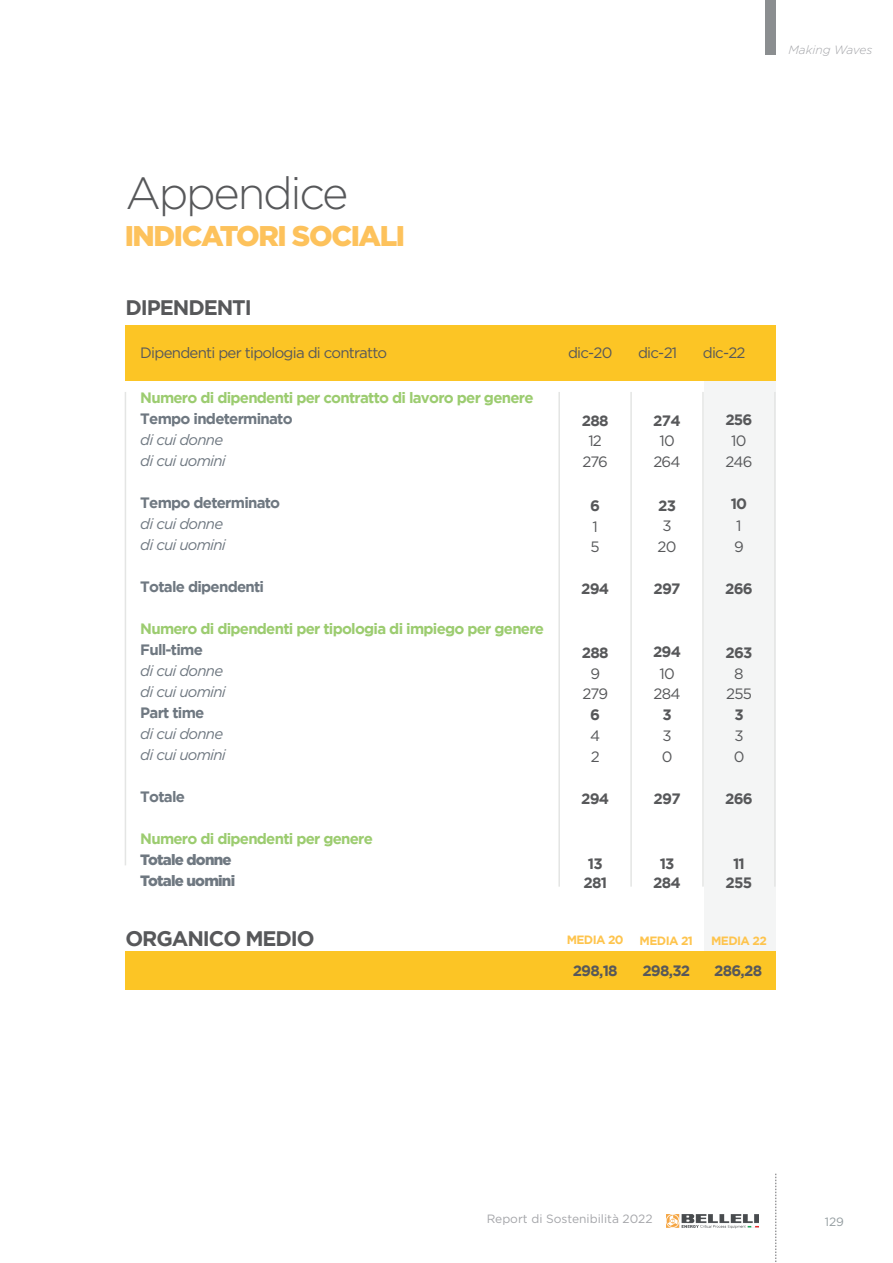
<style>
.page{position:relative;width:893px;height:1263px;background:#fff}
.page>*{position:absolute;margin:0;border:0;box-sizing:border-box;transform-origin:0 0}
.t1{font:300 45px "Gotham";letter-spacing:-.05em;color:#57585a}
.t2{font:900 28.5px "Gotham";letter-spacing:-.05em;color:#fdc25c}
.t3{font:700 21px "Gotham";letter-spacing:-.05em;color:#57585a}
.t4{font:700 15px "Gotham";letter-spacing:-.05em;color:#9ccc70}
.t5{font:15px "Gotham";letter-spacing:-.05em;color:#57585a}
.t6{font:italic 15px/21px "Gotham";letter-spacing:-.05em;color:#6f7881}
.t7{font:700 15px/19.2px "Gotham";letter-spacing:-.05em;color:#57585a;text-align:center}
.t8{font:700 15px "Gotham";letter-spacing:-.05em;color:#6f7881}
.t9{font:900 15px/21px "Gotham";letter-spacing:-.05em;color:#6f7881}
.t10{font:12px "Gotham";color:#a4a5a9}
.t11{font:700 12px "Gotham";letter-spacing:-.05em;color:#fec44d}
.t12{font:italic 300 12px "Gotham";color:#a4a5a9}
.t13{font:12px "Gotham";color:#949da0}
</style>
<div class="page">
<svg style="left:775px;top:1174px;width:1px;height:88px"></svg>
<div style="left:765px;top:0;width:11px;height:54px;background:#8b8e90"></div>
<img style="left:666px;top:1214px;width:93px;height:15px">
<div style="left:704px;top:381px;width:72px;height:581px;background:#f4f5f5"></div>
<div style="left:125px;top:325px;width:651px;height:56px;background:#fcc525"></div>
<div style="left:125px;top:951px;width:651px;height:39px;background:#fcc525"></div>
<hr style="left:125px;top:392px;width:1px;height:473px;background:#e4e5e4">
<hr style="left:558px;top:392px;width:2px;height:495px;background:#e4e5e4">
<hr style="left:630px;top:392px;width:2px;height:495px;background:#e4e5e4">
<hr style="left:774px;top:392px;width:2px;height:495px;background:#e4e5e4">
<hr style="left:702px;top:392px;width:2px;height:495px;background:#e4e5e4">
<p class="t12" style="left:788px;top:42px;width:86px">Making Waves</p>
<h1 class="t1" style="left:125px;top:164px;width:225px">Appendice</h1>
<h2 class="t2" style="left:125px;top:219px;width:282px">INDICATORI SOCIALI</h2>
<h3 class="t3" style="left:125px;top:295px;width:128px">DIPENDENTI</h3>
<p class="t5" style="left:140px;top:343px;width:248px">Dipendenti per tipologia di contratto</p>
<p class="t4" style="left:140px;top:389px;width:395px">Numero di dipendenti per contratto di lavoro per genere</p>
<p class="t8" style="left:140px;top:410px;width:154px">Tempo indeterminato</p>
<p class="t6" style="left:140px;top:429px;width:87px">di cui donne di cui uomini</p>
<p class="t8" style="left:140px;top:494px;width:141px">Tempo determinato</p>
<p class="t6" style="left:140px;top:513px;width:87px">di cui donne di cui uomini</p>
<p class="t8" style="left:140px;top:578px;width:125px">Totale dipendenti</p>
<p class="t4" style="left:140px;top:620px;width:405px">Numero di dipendenti per tipologia di impiego per genere</p>
<p class="t8" style="left:140px;top:641px;width:64px">Full-time</p>
<p class="t6" style="left:140px;top:660px;width:87px">di cui donne di cui uomini</p>
<p class="t8" style="left:140px;top:704px;width:66px">Part time</p>
<p class="t6" style="left:140px;top:723px;width:87px">di cui donne di cui uomini</p>
<p class="t8" style="left:140px;top:788px;width:46px">Totale</p>
<p class="t4" style="left:140px;top:830px;width:234px">Numero di dipendenti per genere</p>
<p class="t9" style="left:140px;top:849px;width:96px">Totale donne<br>Totale uomini</p>
<h3 class="t3" style="left:125px;top:927px;width:191px">ORGANICO MEDIO</h3>
<p class="t5" style="left:568px;top:343px;width:46px">dic-20</p>
<p class="t5" style="left:638px;top:343px;width:41px">dic-21</p>
<p class="t5" style="left:703px;top:343px;width:44px">dic-22</p>
<p class="t7" style="left:582px;top:410px;width:28px">288</p>
<p class="t7" style="left:653px;top:410px;width:29px">274</p>
<p class="t7" style="left:725px;top:410px;width:29px">256</p>
<p class="t5" style="left:588px;top:431px;width:15px">12</p>
<p class="t5" style="left:659px;top:431px;width:17px">10</p>
<p class="t5" style="left:731px;top:431px;width:17px">10</p>
<p class="t5" style="left:582px;top:452px;width:27px">276</p>
<p class="t5" style="left:653px;top:452px;width:29px">264</p>
<p class="t5" style="left:725px;top:452px;width:28px">246</p>
<p class="t7" style="left:590px;top:495px;width:11px">6</p>
<p class="t7" style="left:658px;top:495px;width:19px">23</p>
<p class="t7" style="left:731px;top:494px;width:18px">10</p>
<p class="t5" style="left:592px;top:517px;width:7px">1</p>
<p class="t5" style="left:662px;top:517px;width:11px">3</p>
<p class="t5" style="left:736px;top:516px;width:7px">1</p>
<p class="t5" style="left:591px;top:537px;width:11px">5</p>
<p class="t5" style="left:658px;top:537px;width:20px">20</p>
<p class="t5" style="left:734px;top:537px;width:11px">9</p>
<p class="t7" style="left:581px;top:579px;width:30px">294</p>
<p class="t7" style="left:653px;top:579px;width:29px">297</p>
<p class="t7" style="left:725px;top:579px;width:29px">266</p>
<p class="t7" style="left:582px;top:642px;width:28px">288</p>
<p class="t7" style="left:653px;top:641px;width:30px">294</p>
<p class="t7" style="left:725px;top:642px;width:29px">263</p>
<p class="t5" style="left:590px;top:664px;width:11px">9</p>
<p class="t5" style="left:659px;top:664px;width:17px">10</p>
<p class="t5" style="left:734px;top:664px;width:11px">8</p>
<p class="t5" style="left:582px;top:684px;width:27px">279</p>
<p class="t5" style="left:654px;top:684px;width:29px">284</p>
<p class="t5" style="left:726px;top:684px;width:27px">255</p>
<p class="t7" style="left:590px;top:705px;width:11px">6</p>
<p class="t7" style="left:662px;top:705px;width:11px">3</p>
<p class="t7" style="left:734px;top:705px;width:11px">3</p>
<p class="t5" style="left:590px;top:726px;width:12px">4</p>
<p class="t5" style="left:662px;top:726px;width:11px">3</p>
<p class="t5" style="left:734px;top:726px;width:11px">3</p>
<p class="t5" style="left:591px;top:747px;width:10px">2</p>
<p class="t5" style="left:662px;top:747px;width:12px">0</p>
<p class="t5" style="left:734px;top:747px;width:12px">0</p>
<p class="t7" style="left:581px;top:789px;width:30px">294</p>
<p class="t7" style="left:654px;top:789px;width:29px">297</p>
<p class="t7" style="left:725px;top:789px;width:29px">266</p>
<p class="t7" style="left:583px;top:853px;width:25px;text-align:left">13<br>281</p>
<p class="t7" style="left:653px;top:853px;width:29px">13<br>284</p>
<p class="t7" style="left:726px;top:853px;width:28px">11<br>255</p>
<p class="t11" style="left:567px;top:933px;width:58px">MEDIA 20</p>
<p class="t11" style="left:640px;top:933px;width:55px">MEDIA 21</p>
<p class="t11" style="left:711px;top:933px;width:57px">MEDIA 22</p>
<p class="t7" style="left:573px;top:961px;width:47px">298,18</p>
<p class="t7" style="left:642px;top:961px;width:49px">298,32</p>
<p class="t7" style="left:714px;top:961px;width:50px">286,28</p>
<p class="t10" style="left:487px;top:1211px;width:167px">Report di Sostenibilità 2022</p>
<p class="t13" style="left:825px;top:1213px;width:21px">129</p>
</div>
